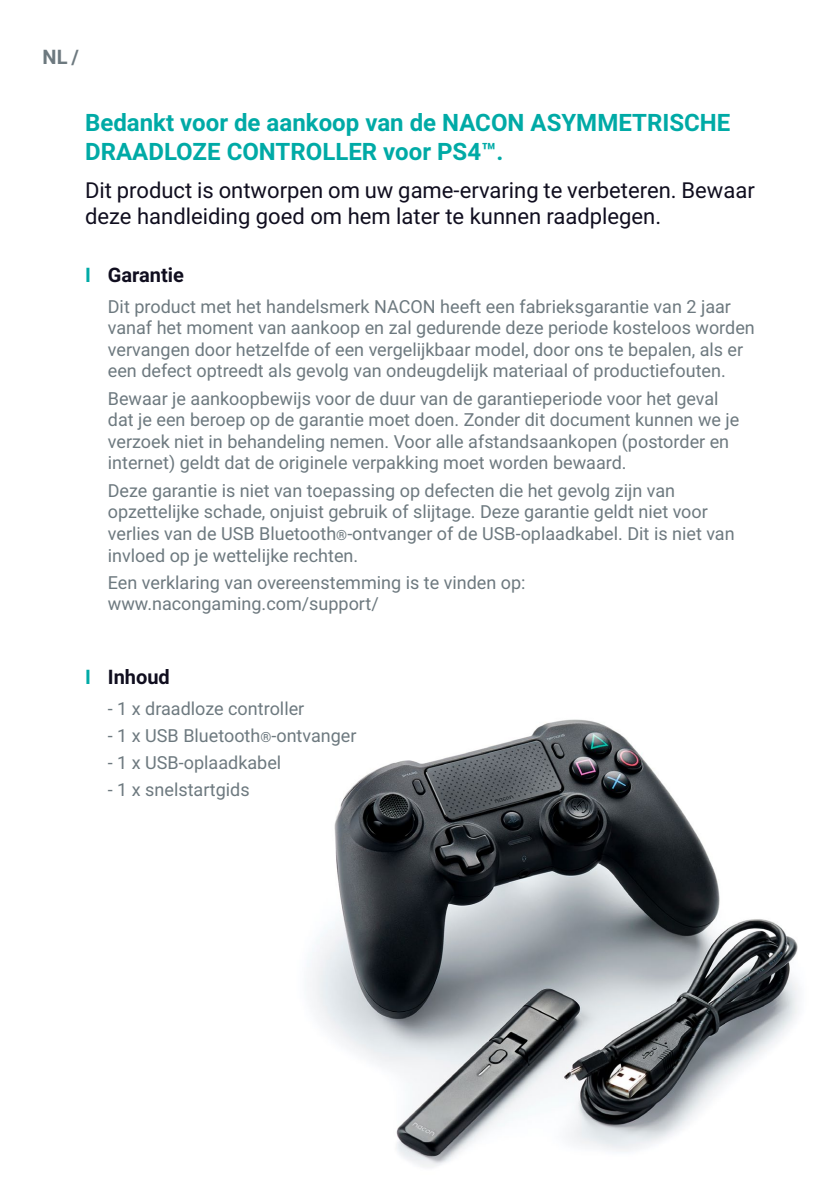
<style>
.page{position:relative;width:840px;height:1191px;background:#fff}
.page>*{position:absolute;margin:0;border:0;box-sizing:border-box;transform-origin:0 0}
.t1{font:700 24px/28.8px "Roboto";color:#00aaa6}
.t2{font:22px/26.4px "Roboto";color:#100e1f}
.t3{font:700 20px "Roboto";color:#100e1f}
.t4{font:700 20px "Roboto";color:#6d797f}
.t5{font:18px/21.6px "Roboto";color:#6d797f}
.s1{color:#00aaa6}
.s2{font-size:14px}
</style>
<div class="page">
<img style="left:307px;top:719px;width:492px;height:448px">
<p class="t4" style="left:43px;top:43px;width:38px">NL /</p>
<h1 class="t1" style="left:85px;top:108px;width:646px">Bedankt voor de aankoop van de NACON ASYMMETRISCHE<br>DRAADLOZE CONTROLLER voor PS4™.</h1>
<p class="t2" style="left:85px;top:176px;width:670px">Dit product is ontworpen om uw game-ervaring te verbeteren. Bewaar deze handleiding goed om hem later te kunnen raadplegen.</p>
<p class="t3" style="left:85px;top:261px;width:100px"><span class="s1">I</span> Garantie</p>
<p class="t5" style="left:108px;top:295px;width:648px">Dit product met het handelsmerk NACON heeft een fabrieksgarantie van 2 jaar vanaf het moment van aankoop en zal gedurende deze periode kosteloos worden vervangen door hetzelfde of een vergelijkbaar model, door ons te bepalen, als er een defect optreedt als gevolg van ondeugdelijk materiaal of productiefouten.</p>
<p class="t5" style="left:108px;top:387px;width:632px">Bewaar je aankoopbewijs voor de duur van de garantieperiode voor het geval dat je een beroep op de garantie moet doen. Zonder dit document kunnen we je verzoek niet in behandeling nemen. Voor alle afstandsaankopen (postorder en internet) geldt dat de originele verpakking moet worden bewaard.</p>
<p class="t5" style="left:108px;top:479px;width:628px">Deze garantie is niet van toepassing op defecten die het gevolg zijn van opzettelijke schade, onjuist gebruik of slijtage. Deze garantie geldt niet voor verlies van de USB Bluetooth<span class="s2">®</span>-ontvanger of de USB-oplaadkabel. Dit is niet van invloed op je wettelijke rechten.</p>
<p class="t5" style="left:108px;top:571px;width:419px">Een verklaring van overeenstemming is te vinden op: www.nacongaming.com/support/</p>
<p class="t3" style="left:85px;top:663px;width:86px"><span class="s1">I</span> Inhoud</p>
<p class="t5" style="left:108px;top:696px;width:198px">- 1 x draadloze controller</p>
<p class="t5" style="left:108px;top:724px;width:250px">- 1 x USB Bluetooth<span class="s2">®</span>-ontvanger</p>
<p class="t5" style="left:108px;top:751px;width:175px">- 1 x USB-oplaadkabel</p>
<p class="t5" style="left:108px;top:778px;width:143px">- 1 x snelstartgids</p>
</div>
